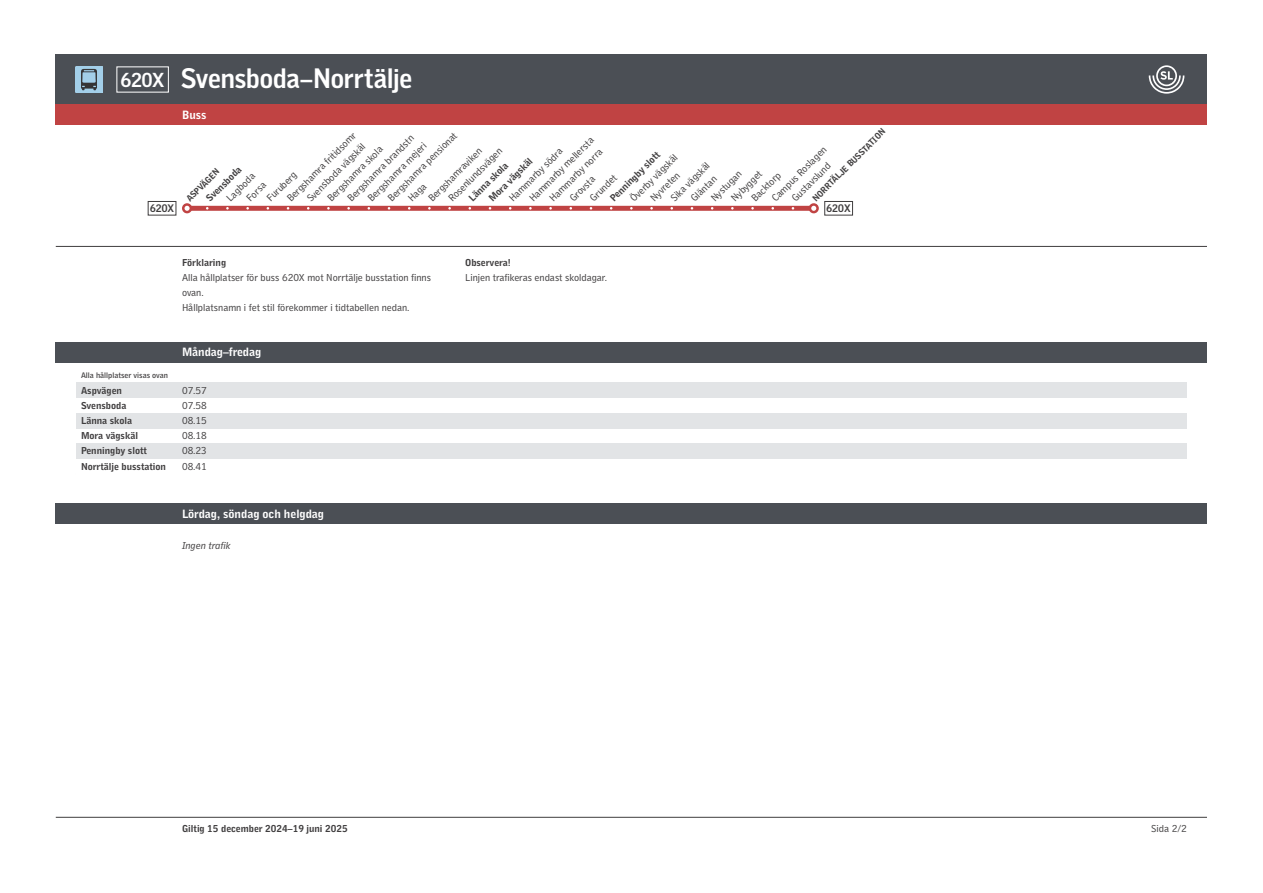
<style>
.page{position:relative;width:1263px;height:893px;background:#fff}
.page>*{position:absolute;margin:0;border:0;box-sizing:border-box;transform-origin:0 0}
.t1{font:700 26.7px "SL Gothic Display";letter-spacing:-.005em;color:#fff}
.t2{font:700 19.2px "SL Gothic Display";color:#fff}
.t3{font:700 12.15px "SL Gothic Timetable 2";color:#fff}
.t4{font:700 10.35px "SL Gothic Display";letter-spacing:.04em;color:#3f3d3e}
.t5{font:10.05px/15.1px "SL Gothic Timetable 2";color:#3f3d3e}
.t6{font:700 10.05px/15.1px "SL Gothic Timetable 2";color:#3f3d3e}
.t7{font:italic 10.05px "SL Gothic Timetable 2";color:#3f3d3e}
.t8{font:700 9.15px "SL Gothic Timetable 2";color:#3f3d3e}
.t9{font:500 8.1px "SL Gothic Timetable 2";color:#3f3d3e}
</style>
<div class="page">
<div style="left:56px;top:54px;width:1151px;height:51px;background:#4b4f55"></div>
<img style="left:76px;top:66px;width:26px;height:27px">
<div style="left:56px;top:105px;width:1151px;height:20px;background:#c04343"></div>
<hr style="left:56px;top:817px;width:1151px;height:1px;background:#3f3d3e">
<svg style="left:1149px;top:65px;width:35px;height:29px"></svg>
<hr style="left:56px;top:246px;width:1151px;height:1px;background:#3f3d3e">
<div style="left:56px;top:504px;width:1151px;height:20px;background:#4b4f55"></div>
<div style="left:191px;top:206px;width:625px;height:5px;background:#c04343"></div>
<div style="left:182px;top:203px;width:10px;height:10px;border:2px solid #c04343;border-radius:50%"></div>
<svg style="left:810px;top:204px;width:8px;height:8px"></svg>
<div style="left:809px;top:203px;width:10px;height:10px;border:2px solid #c04343;border-radius:50%"></div>
<div style="left:56px;top:342px;width:1151px;height:20px;background:#4b4f55"></div>
<div style="left:148px;top:201px;width:28px;height:14px;border:1px solid #3f3d3e"></div>
<div style="left:824px;top:201px;width:29px;height:14px;border:1px solid #3f3d3e"></div>
<div style="left:76px;top:382px;width:1111px;height:16px;background:#e2e4e6"></div>
<div style="left:76px;top:413px;width:1111px;height:15px;background:#e2e4e6"></div>
<div style="left:76px;top:443px;width:1111px;height:15px;background:#e2e4e6"></div>
<h2 class="t2" style="left:121px;top:72px;width:45px">620X</h2>
<h1 class="t1" style="left:181px;top:67px;width:233px">Svensboda–Norrtälje</h1>
<p class="t3" style="left:182px;top:111px;width:26px">Buss</p>
<p class="t8" style="left:812px;top:198px;width:101px;rotate:-45deg">NORRTÄLJE BUSSTATION</p>
<p class="t5" style="left:385px;top:195px;width:95px;rotate:-45deg">Bergshamra pensionat</p>
<p class="t5" style="left:284px;top:195px;width:95px;rotate:-45deg">Bergshamra fritidsomr</p>
<p class="t5" style="left:345px;top:195px;width:91px;rotate:-45deg">Bergshamra brandstn</p>
<p class="t5" style="left:526px;top:195px;width:88px;rotate:-45deg">Hammarby mellersta</p>
<p class="t5" style="left:365px;top:195px;width:80px;rotate:-45deg">Bergshamra mejeri</p>
<p class="t5" style="left:304px;top:195px;width:79px;rotate:-45deg">Svensboda vägskäl</p>
<p class="t5" style="left:324px;top:195px;width:76px;rotate:-45deg">Bergshamra skola</p>
<p class="t5" style="left:769px;top:195px;width:75px;rotate:-45deg">Campus Roslagen</p>
<p class="t5" style="left:425px;top:195px;width:73px;rotate:-45deg">Bergshamraviken</p>
<p class="t5" style="left:445px;top:195px;width:73px;rotate:-45deg">Rosenlundsvägen</p>
<p class="t5" style="left:506px;top:195px;width:73px;rotate:-45deg">Hammarby södra</p>
<p class="t5" style="left:546px;top:195px;width:72px;rotate:-45deg">Hammarby norra</p>
<p class="t6" style="left:607px;top:195px;width:68px;rotate:-45deg">Penningby slott</p>
<p class="t5" style="left:628px;top:195px;width:64px;line-height:14.2px;text-align:center;rotate:-45deg">Överby vägskäl<br>Nyvreten</p>
<p class="t6" style="left:476px;top:185px;width:58px;line-height:14.2px;text-indent:-14px;rotate:-45deg">Länna skola<br>Mora vägskäl</p>
<p class="t5" style="left:668px;top:195px;width:52px;rotate:-45deg">Sika vägskäl</p>
<p class="t5" style="left:789px;top:195px;width:52px;rotate:-45deg">Gustavslund</p>
<p class="t6" style="left:203px;top:195px;width:47px;rotate:-45deg">Svensboda</p>
<p class="t8" style="left:186px;top:198px;width:44px;rotate:-45deg">ASPVÄGEN</p>
<p class="t5" style="left:728px;top:195px;width:41px;rotate:-45deg">Nybygget</p>
<p class="t5" style="left:708px;top:195px;width:40px;rotate:-45deg">Nystugan</p>
<p class="t5" style="left:244px;top:195px;width:25px;rotate:-45deg">Forsa</p>
<p class="t5" style="left:264px;top:195px;width:39px;rotate:-45deg">Furuberg</p>
<p class="t5" style="left:748px;top:195px;width:39px;rotate:-45deg">Backtorp</p>
<p class="t5" style="left:223px;top:195px;width:38px;rotate:-45deg">Lagboda</p>
<p class="t5" style="left:587px;top:195px;width:35px;rotate:-45deg">Grundet</p>
<p class="t5" style="left:688px;top:195px;width:34px;rotate:-45deg">Gläntan</p>
<p class="t5" style="left:567px;top:195px;width:33px;rotate:-45deg">Grovsta</p>
<p class="t5" style="left:405px;top:195px;width:23px;rotate:-45deg">Haga</p>
<p class="t4" style="left:150px;top:204px;width:26px">620X</p>
<p class="t4" style="left:827px;top:204px;width:26px">620X</p>
<p class="t9" style="left:81px;top:372px;width:89px">Alla hållplatser visas ovan</p>
<p class="t6" style="left:81px;top:384px;width:86px">Aspvägen<br>Svensboda<br>Länna skola<br>Mora vägskäl<br>Penningby slott<br>Norrtälje busstation</p>
<p class="t6" style="left:182px;top:256px;width:46px">Förklaring</p>
<p class="t5" style="left:182px;top:271px;width:251px">Alla hållplatser för buss 620X mot Norrtälje busstation finns ovan.<br>Hållplatsnamn i fet stil förekommer i tidtabellen nedan.</p>
<p class="t3" style="left:182px;top:348px;width:81px">Måndag–fredag</p>
<p class="t5" style="left:182px;top:384px;width:26px;text-align:justify">07.57<br>07.58<br>08.15<br>08.18<br>08.23<br>08.41</p>
<p class="t3" style="left:182px;top:510px;width:144px">Lördag, söndag och helgdag</p>
<p class="t7" style="left:182px;top:540px;width:50px">Ingen trafik</p>
<p class="t6" style="left:465px;top:256px;width:47px">Observera!</p>
<p class="t5" style="left:465px;top:271px;width:144px">Linjen trafikeras endast skoldagar.</p>
<p class="t6" style="left:182px;top:822px;width:167px">Giltig 15 december 2024–19 juni 2025</p>
<p class="t5" style="left:1151px;top:822px;width:37px">Sida 2/2</p>
</div>
